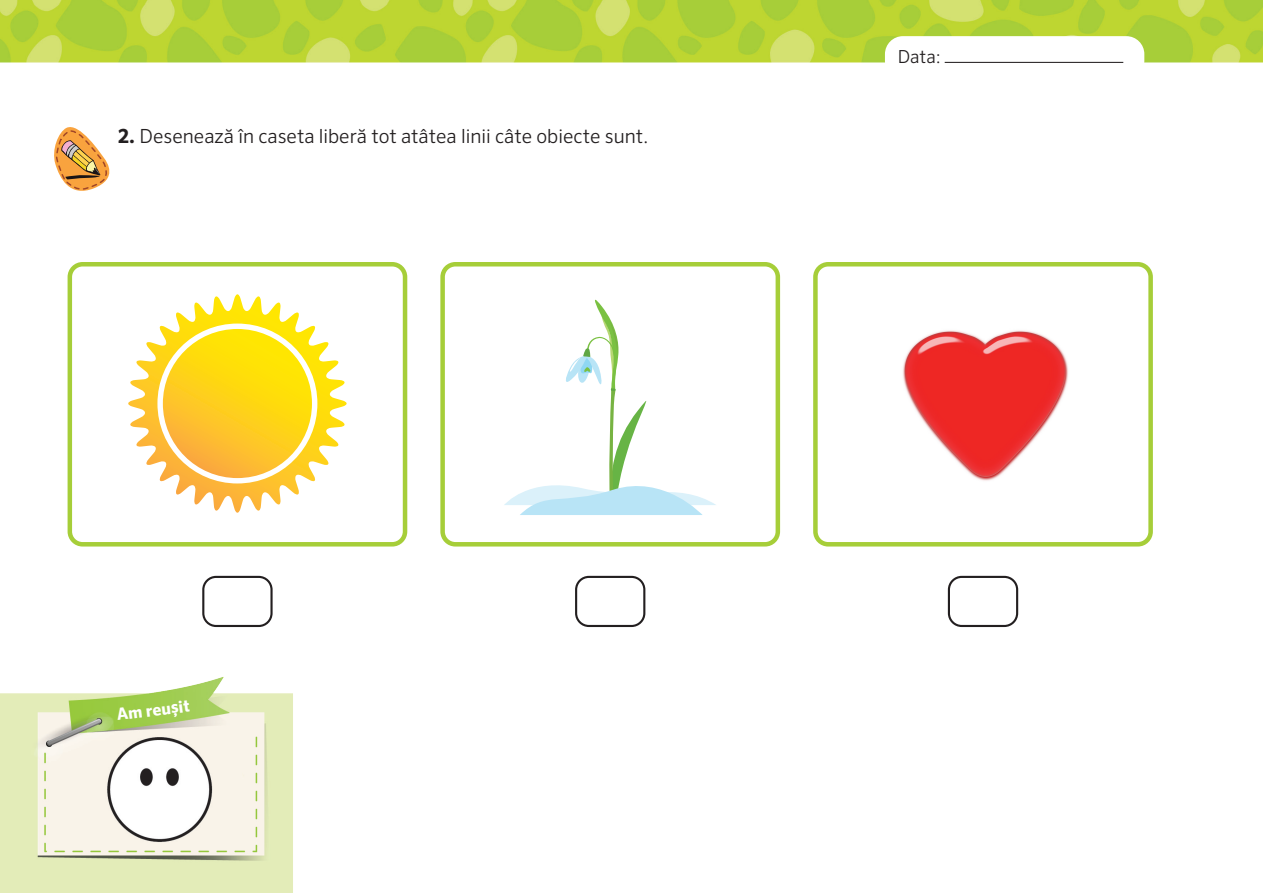
<style>
.page{position:relative;width:1263px;height:893px;background:#fff}
.page>*{position:absolute;margin:0;border:0;box-sizing:border-box;transform-origin:0 0}
.zadania{font:300 19.5px "Sero Pro";color:#231f20}
.t1{font:300 18px "Sero Pro";color:#231f20}
.t2{font:700 16.5px "Sero Pro";color:#fff}
.s1{font-weight:700}
</style>
<div class="page">
<img style="left:0;top:0;width:1263px;height:893px">
<div style="left:885px;top:36px;width:259px;height:43px;background:#fff;border-radius:18px"></div>
<hr style="left:945px;top:62px;width:178px;height:1px;background:#231f20">
<svg style="left:51px;top:121px;width:67px;height:77px"></svg>
<div style="left:202px;top:576px;width:71px;height:51px;border:2px solid #231f20;border-radius:13px"></div>
<svg style="left:127px;top:294px;width:221px;height:220px"></svg>
<svg style="left:163px;top:329px;width:149px;height:149px;background:#fed01a"></svg>
<div style="left:68px;top:262px;width:339px;height:284px;border:4px solid #a6ce39;border-radius:13px"></div>
<div style="left:575px;top:576px;width:70px;height:51px;border:2px solid #231f20;border-radius:13px"></div>
<svg style="left:504px;top:293px;width:212px;height:222px"></svg>
<div style="left:440px;top:262px;width:340px;height:284px;border:4px solid #a6ce39;border-radius:13px"></div>
<div style="left:948px;top:576px;width:70px;height:51px;border:2px solid #231f20;border-radius:13px"></div>
<img style="left:861px;top:302px;width:244px;height:205px">
<div style="left:813px;top:262px;width:340px;height:284px;border:4px solid #a6ce39;border-radius:13px"></div>
<p class="zadania" style="left:118px;top:124px;width:532px"><span class="s1">2.</span> Desenează în caseta liberă tot atâtea linii câte obiecte sunt.</p>
<p class="t2" style="left:115px;top:704px;width:75px;rotate:-7deg">Am reușit</p>
<p class="t1" style="left:898px;top:46px;width:45px">Data:</p>
</div>
